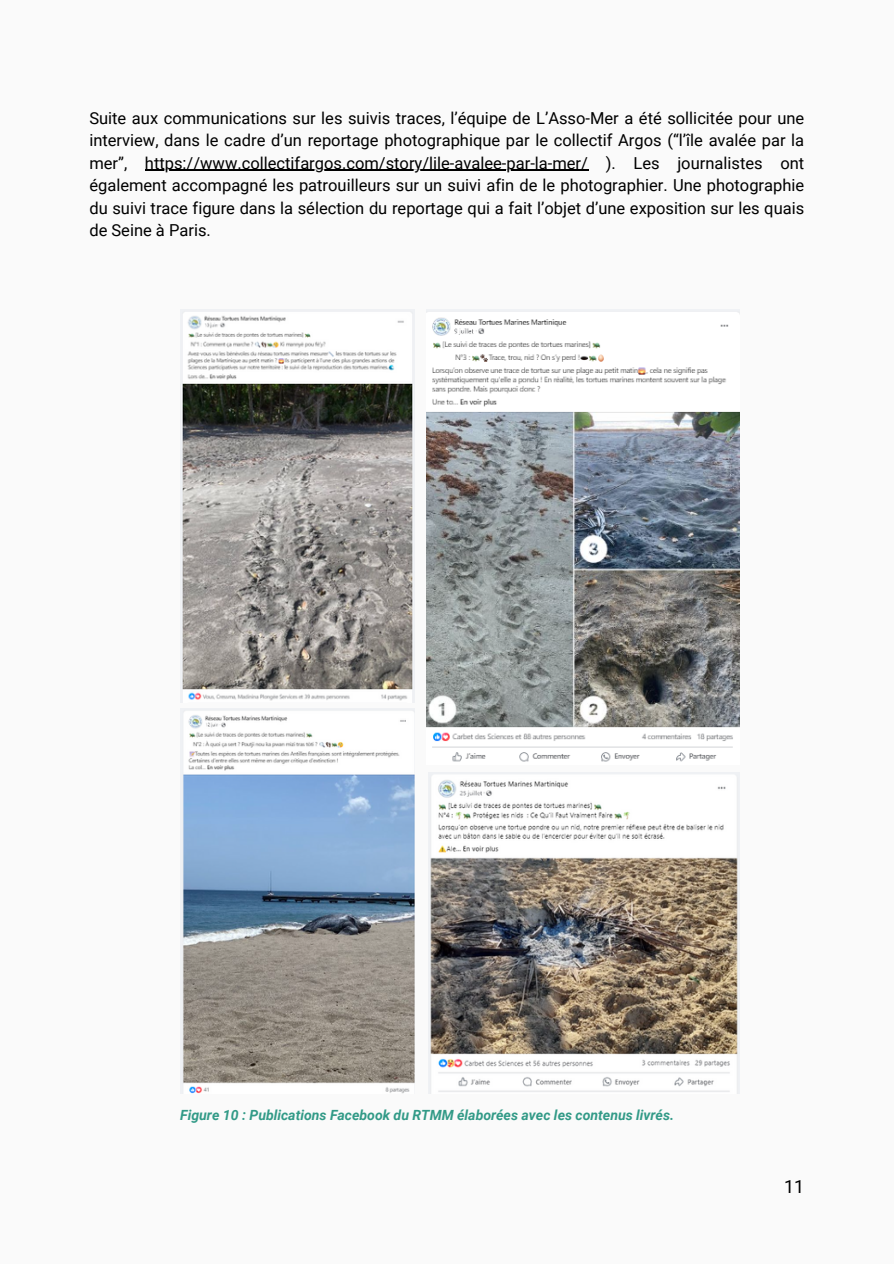
<style>
.page{position:relative;width:894px;height:1264px;background:#fff}
.page>*{position:absolute;margin:0;border:0;box-sizing:border-box;transform-origin:0 0}
.t1{font:18px "Roboto";color:#000}
.t2{font:16.5px/22.5px "Roboto";color:#000;text-align:justify}
.t3{font:italic 700 14.1px "Roboto";color:#329a87}
</style>
<div class="page">
<div style="left:0;top:0;width:893px;height:1263px;background:#fafafa"></div>
<img style="left:180px;top:310px;width:234px;height:392px">
<img style="left:180px;top:708px;width:234px;height:385px">
<img style="left:426px;top:310px;width:313px;height:452px">
<img style="left:428px;top:772px;width:311px;height:321px">
<hr style="left:145px;top:170px;width:443px;height:1px;background:#000">
<p class="t2" style="left:89px;top:107px;width:716px">Suite aux communications sur les suivis traces, l’équipe de L’Asso-Mer a été sollicitée pour une interview, dans le cadre d’un reportage photographique par le collectif Argos (“l’île avalée par la mer”,</p>
<p class="t2" style="left:89px;top:152px;width:716px;text-indent:56px">https://www.collectifargos.com/story/lile-avalee-par-la-mer/ ). Les journalistes ont également accompagné les patrouilleurs sur un suivi afin de le photographier. Une photographie du suivi trace figure dans la sélection du reportage qui a fait l’objet d’une exposition sur les quais de Seine à Paris.</p>
<p class="t3" style="left:180px;top:1107px;width:495px">Figure 10 : Publications Facebook du RTMM élaborées avec les contenus livrés.</p>
<h1 class="t1" style="left:783px;top:1175px;width:22px">11</h1>
</div>
